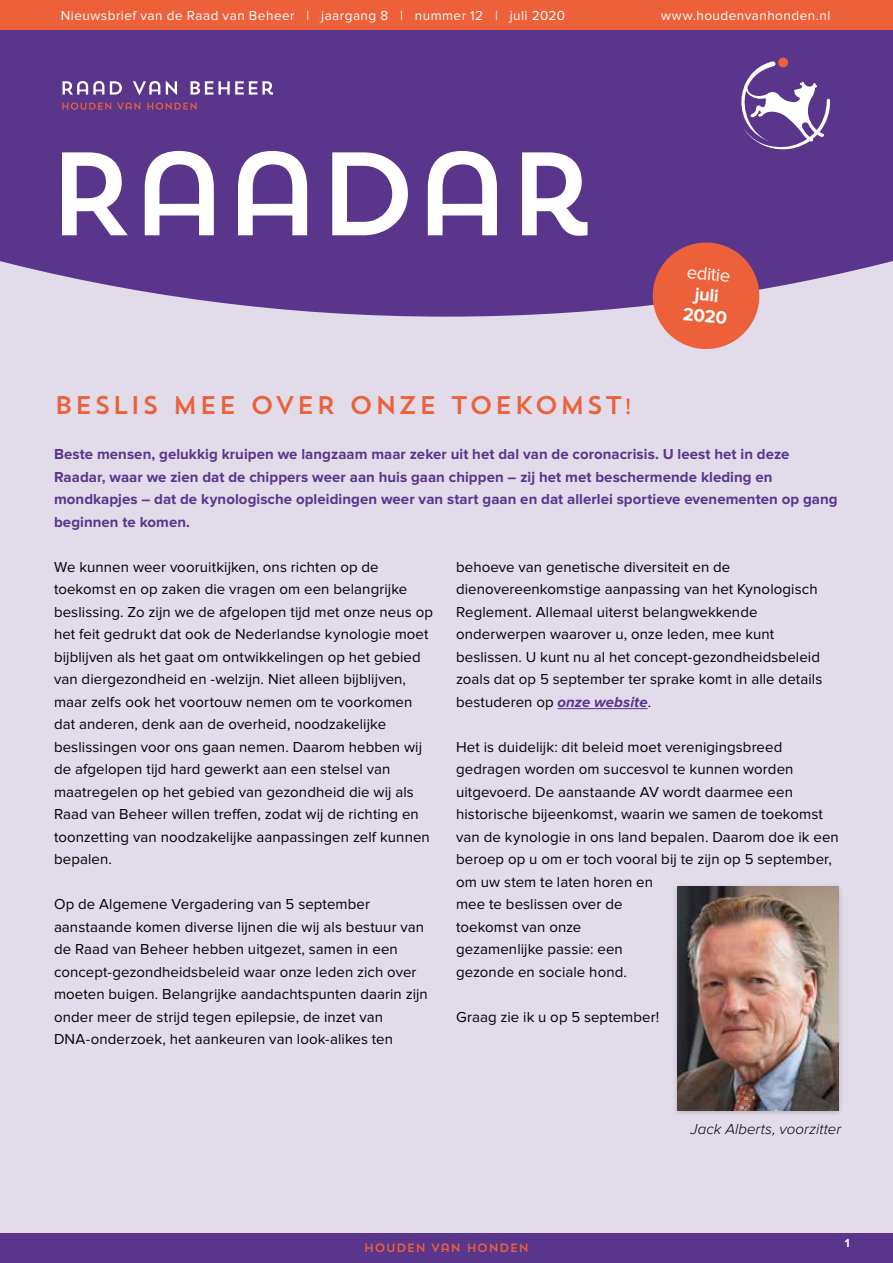
<style>
.page{position:relative;width:893px;height:1263px;background:#fff}
.page>*{position:absolute;margin:0;border:0;box-sizing:border-box;transform-origin:0 0}
.t1{font:117.9px "Trend Sans One";letter-spacing:-.07em;color:#fff}
.t2{font:25.5px "Trend Sans One";letter-spacing:.045em;color:#ec613a}
.t3{font:700 18.45px/20.9px "Proxima Nova";color:#fff;text-align:center}
.t4{font:18.45px "Proxima Nova";color:#fff}
.t5{font:15px/22.5px "Proxima Nova";letter-spacing:.005em;color:#000}
.t6{font:700 15px/22.5px "Proxima Nova";letter-spacing:.005em;color:#59358c}
.t7{font:italic 300 15px "Proxima Nova";letter-spacing:.005em;color:#000}
.t8{font:13.5px "Proxima Nova";letter-spacing:.035em;color:#fff}
.t9{font:12px "Trend Sans One";color:#ec613a}
.t10{font:700 12px "Proxima Nova";color:#fff}
.s1{font-size:21px}
.s2{font-weight:700;font-style:italic;color:#59358c}
</style>
<div class="page">
<div style="left:0;top:230px;width:893px;height:1030px;background:#e2dbea"></div>
<div style="left:0;top:1233px;width:893px;height:30px;background:#59358c"></div>
<div style="left:0;top:30px;width:893px;height:287px;background:#59358c"></div>
<svg style="left:63px;top:81px;width:41px;height:14px"></svg>
<svg style="left:110px;top:81px;width:12px;height:14px"></svg>
<svg style="left:133px;top:81px;width:27px;height:14px"></svg>
<svg style="left:166px;top:81px;width:11px;height:14px"></svg>
<svg style="left:191px;top:81px;width:82px;height:14px"></svg>
<svg style="left:62px;top:103px;width:49px;height:7px"></svg>
<svg style="left:117px;top:103px;width:23px;height:7px"></svg>
<svg style="left:147px;top:103px;width:49px;height:7px"></svg>
<svg style="left:730px;top:61px;width:100px;height:89px"></svg>
<div style="left:778px;top:58px;width:10px;height:9px;background:#eb613a;border-radius:50%"></div>
<div style="left:0;top:0;width:893px;height:30px;background:#ec613a"></div>
<hr style="left:558px;top:708px;width:90px;height:1px;background:#59358c">
<div style="left:672px;top:883px;width:172px;height:235px;background:#000;opacity:.2"></div>
<img style="left:678px;top:887px;width:161px;height:224px">
<svg style="left:650px;top:240px;width:112px;height:109px;background:#d5695b"></svg>
<p class="t8" style="left:61px;top:9px;width:506px">Nieuwsbrief van de Raad van Beheer | jaargang 8 | nummer 12 | juli 2020</p>
<h1 class="t1" style="left:45px;top:118px;width:555px">RAADAR</h1>
<p class="t8" style="left:661px;top:9px;width:171px">www.houdenvanhonden.nl</p>
<p class="t4" style="left:688px;top:264px;width:45px;rotate:5deg">editie</p>
<p class="t3" style="left:686px;top:283px;width:46px;rotate:5deg">juli<br>2020</p>
<h2 class="t2" style="left:54px;top:389px;width:580px">BESLIS MEE OVER ONZE TOEKOMST<span class="s1">!</span></h2>
<p class="t6" style="left:54px;top:443px;width:785px">Beste mensen, gelukkig kruipen we langzaam maar zeker uit het dal van de coronacrisis. U leest het in deze Raadar, waar we zien dat de chippers weer aan huis gaan chippen – zij het met beschermende kleding en mondkapjes – dat de kynologische opleidingen weer van start gaan en dat allerlei sportieve evenementen op gang beginnen te komen.</p>
<p class="t5" style="left:54px;top:556px;width:380px">We kunnen weer vooruitkijken, ons richten op de toekomst en op zaken die vragen om een belangrijke beslissing. Zo zijn we de afgelopen tijd met onze neus op het feit gedrukt dat ook de Nederlandse kynologie moet bijblijven als het gaat om ontwikkelingen op het gebied van diergezondheid en -welzijn. Niet alleen bijblijven, maar zelfs ook het voortouw nemen om te voorkomen dat anderen, denk aan de overheid, noodzakelijke beslissingen voor ons gaan nemen. Daarom hebben wij de afgelopen tijd hard gewerkt aan een stelsel van maatregelen op het gebied van gezondheid die wij als Raad van Beheer willen treffen, zodat wij de richting en toonzetting van noodzakelijke aanpassingen zelf kunnen bepalen.</p>
<p class="t5" style="left:54px;top:893px;width:375px">Op de Algemene Vergadering van 5 september aanstaande komen diverse lijnen die wij als bestuur van de Raad van Beheer hebben uitgezet, samen in een concept-gezondheidsbeleid waar onze leden zich over moeten buigen. Belangrijke aandachtspunten daarin zijn onder meer de strijd tegen epilepsie, de inzet van DNA-onderzoek, het aankeuren van look-alikes ten</p>
<p class="t5" style="left:456px;top:556px;width:368px">behoeve van genetische diversiteit en de dienovereenkomstige aanpassing van het Kynologisch Reglement. Allemaal uiterst belangwekkende onderwerpen waarover u, onze leden, mee kunt beslissen. U kunt nu al het concept-gezondheidsbeleid zoals dat op 5 september ter sprake komt in alle details bestuderen op <span class="s2">onze website</span>.</p>
<p class="t5" style="left:456px;top:736px;width:384px">Het is duidelijk: dit beleid moet verenigingsbreed gedragen worden om succesvol te kunnen worden uitgevoerd. De aanstaande AV wordt daarmee een historische bijeenkomst, waarin we samen de toekomst van de kynologie in ons land bepalen. Daarom doe ik een beroep op u om er toch vooral bij te zijn op 5 september, om uw stem te laten horen en<br>mee te beslissen over de<br>toekomst van onze<br>gezamenlijke passie: een<br>gezonde en sociale hond.</p>
<p class="t5" style="left:456px;top:1006px;width:205px">Graag zie ik u op 5 september!</p>
<p class="t9" style="left:364px;top:1240px;width:167px">HOUDEN VAN HONDEN</p>
<p class="t7" style="left:691px;top:1122px;width:152px">Jack Alberts, voorzitter</p>
<p class="t10" style="left:845px;top:1237px;width:6px">1</p>
</div>
